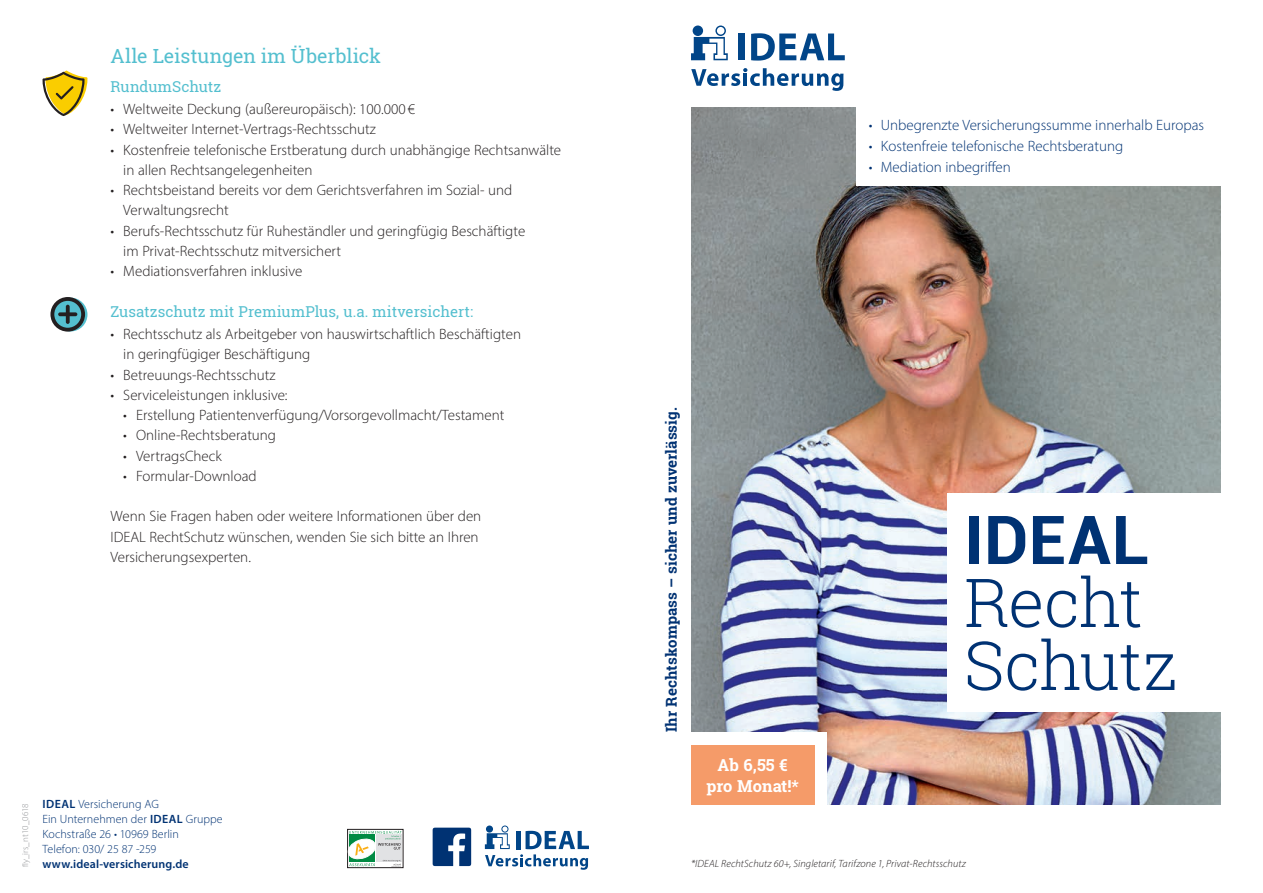
<style>
.page{position:relative;width:1263px;height:893px;background:#fff}
.page>*{position:absolute;margin:0;border:0;box-sizing:border-box;transform-origin:0 0}
.t1{font:300 67.5px/63px "Roboto Slab";letter-spacing:-.02em;color:#003273}
.t2{font:700 67.5px "Roboto";letter-spacing:.005em;color:#003273}
.t3{font:19.5px "Roboto Slab";letter-spacing:-.005em;color:#54bfcf}
.t4{font:700 16.5px/21px "Roboto Slab";letter-spacing:.005em;color:#fff;text-align:center}
.t5{font:300 15px/20.2px "Myriad Pro";color:#231f20}
.t6{font:300 15px "Myriad Pro";color:#003273}
.t7{font:15px "Roboto Slab";color:#54bfcf}
.t8{font:700 15px "Roboto Slab";letter-spacing:.005em;color:#003273}
.t9{font:300 12px/15px "Myriad Pro";letter-spacing:.005em;color:#003273}
.t10{font:600 12px "Myriad Pro";letter-spacing:.01em;color:#003273}
.t11{font:italic 300 10.5px "Myriad Pro";letter-spacing:.01em;color:#231f20}
.t12{font:300 9px "Myriad Pro";letter-spacing:.005em;color:#939598}
.s1{font-weight:600}
</style>
<div class="page">
<div style="left:54px;top:298px;width:33px;height:33px;background:#54bfcf;border-radius:50%"></div>
<svg style="left:50px;top:297px;width:35px;height:35px"></svg>
<svg style="left:43px;top:71px;width:44px;height:45px"></svg>
<img style="left:691px;top:107px;width:529px;height:697px">
<div style="left:947px;top:493px;width:316px;height:218px;background:#fff"></div>
<div style="left:653px;top:732px;width:174px;height:72px;background:#fff"></div>
<div style="left:691px;top:745px;width:123px;height:59px;background:#f59b69"></div>
<div style="left:856px;top:100px;width:407px;height:85px;background:#fff"></div>
<svg style="left:691px;top:26px;width:37px;height:34px"></svg>
<div style="left:738px;top:34px;width:6px;height:26px;background:#014588"></div>
<svg style="left:751px;top:33px;width:94px;height:28px"></svg>
<svg style="left:691px;top:68px;width:152px;height:23px"></svg>
<svg style="left:485px;top:825px;width:104px;height:45px"></svg>
<svg style="left:433px;top:828px;width:38px;height:38px"></svg>
<div style="left:347px;top:829px;width:56px;height:39px;border:1px solid #231f20"></div>
<div style="left:376px;top:834px;width:26px;height:28px;background:#e1e2e4"></div>
<svg style="left:347px;top:830px;width:54px;height:37px"></svg>
<p class="t12" style="left:20px;top:867px;width:66px;rotate:-90deg">fly_irs_nt10_0618</p>
<h2 class="t3" style="left:111px;top:43px;width:272px">Alle Leistungen im Überblick</h2>
<p class="t7" style="left:111px;top:76px;width:112px">RundumSchutz</p>
<p class="t5" style="left:111px;top:99px;width:306px">• Weltweite Deckung (außereuropäisch): 100.000 €</p>
<p class="t5" style="left:111px;top:119px;width:267px">• Weltweiter Internet-Vertrags-Rechtsschutz</p>
<p class="t5" style="left:123px;top:139px;width:439px;text-indent:-13px">• Kostenfreie telefonische Erstberatung durch unabhängige Rechtsanwälte in allen Rechtsangelegenheiten</p>
<p class="t5" style="left:123px;top:180px;width:391px;text-indent:-13px">• Rechtsbeistand bereits vor dem Gerichtsverfahren im Sozial- und<br>Verwaltungsrecht</p>
<p class="t5" style="left:123px;top:220px;width:403px;text-indent:-13px">• Berufs-Rechtsschutz für Ruheständler und geringfügig Beschäftigte im Privat-Rechtsschutz mitversichert</p>
<p class="t5" style="left:111px;top:261px;width:193px">• Mediationsverfahren inklusive</p>
<p class="t7" style="left:111px;top:301px;width:364px">Zusatzschutz mit PremiumPlus, u.a. mitversichert:</p>
<p class="t5" style="left:123px;top:324px;width:399px;text-indent:-13px">• Rechtsschutz als Arbeitgeber von hauswirtschaftlich Beschäftigten in geringfügiger Beschäftigung</p>
<p class="t5" style="left:111px;top:364px;width:166px">• Betreuungs-Rechtsschutz</p>
<p class="t5" style="left:111px;top:384px;width:179px">• Serviceleistungen inklusive:</p>
<p class="t5" style="left:123px;top:405px;width:383px">• Erstellung Patientenverfügung/Vorsorgevollmacht/Testament</p>
<p class="t5" style="left:123px;top:425px;width:154px">• Online-Rechtsberatung</p>
<p class="t5" style="left:123px;top:445px;width:100px">• VertragsCheck</p>
<p class="t5" style="left:123px;top:465px;width:135px">• Formular-Download</p>
<p class="t5" style="left:111px;top:506px;width:372px">Wenn Sie Fragen haben oder weitere Informationen über den<br>IDEAL RechtSchutz wünschen, wenden Sie sich bitte an Ihren<br>Versicherungsexperten.</p>
<h1 class="t2" style="left:964px;top:492px;width:186px">IDEAL</h1>
<h1 class="t1" style="left:964px;top:569px;width:215px">Recht<br>Schutz</h1>
<p class="t6" style="left:869px;top:116px;width:337px">• Unbegrenzte Versicherungssumme innerhalb Europas</p>
<p class="t6" style="left:869px;top:137px;width:256px">• Kostenfreie telefonische Rechtsberatung</p>
<p class="t6" style="left:869px;top:158px;width:144px">• Mediation inbegriffen</p>
<p class="t8" style="left:661px;top:732px;width:326px;rotate:-90deg">Ihr Rechtskompass – sicher und zuverlässig.</p>
<p class="t9" style="left:43px;top:797px;width:182px"><span class="s1">IDEAL</span> Versicherung AG<br>Ein Unternehmen der <span class="s1">IDEAL</span> Gruppe<br>Kochstraße 26 • 10969 Berlin<br>Telefon: 030/ 25 87 -259</p>
<p class="t4" style="left:706px;top:754px;width:94px">Ab 6,55 € pro Monat!*</p>
<p class="t10" style="left:43px;top:856px;width:148px">www.ideal-versicherung.de</p>
<p class="t11" style="left:691px;top:858px;width:276px">*IDEAL RechtSchutz 60+, Singletarif, Tarifzone 1, Privat-Rechtsschutz</p>
</div>
